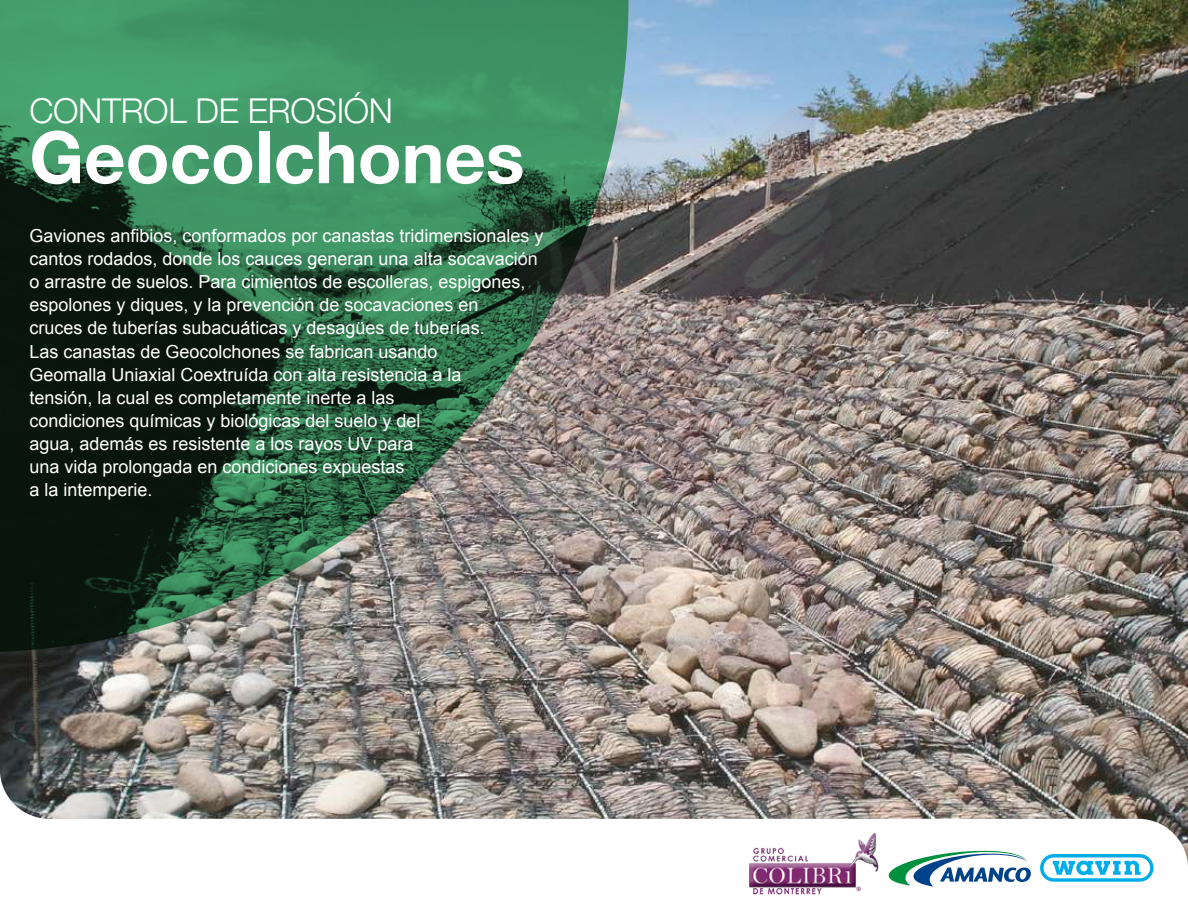
<style>
.page{position:relative;width:1188px;height:918px;background:#fff}
.page>*{position:absolute;margin:0;border:0;box-sizing:border-box;transform-origin:0 0}
.t1{font:700 72.15px "Helvetica Neue";color:#fff}
.t2{font:300 34.2px "Helvetica Neue";letter-spacing:-.01em;color:#fff}
.t3{font:18px/23.1px "Arial";color:#fff}
</style>
<div class="page">
<img style="left:0;top:0;width:1188px;height:769px">
<svg style="left:0;top:0;width:629px;height:652px;background:#2c5e41"></svg>
<svg style="left:0;top:769px;width:1188px;height:96px"></svg>
<svg style="left:887px;top:849px;width:144px;height:38px"></svg>
<svg style="left:1040px;top:854px;width:114px;height:28px"></svg>
<img style="left:318px;top:103px;width:552px;height:712px">
<img style="left:745px;top:833px;width:136px;height:62px">
<h2 class="t2" style="left:29px;top:83px;width:365px">CONTROL DE EROSIÓN</h2>
<h1 class="t1" style="left:29px;top:101px;width:497px">Geocolchones</h1>
<p class="t3" style="left:29px;top:225px;width:516px">Gaviones anfibios, conformados por canastas tridimensionales y cantos rodados, donde los cauces generan una alta socavación o arrastre de suelos. Para cimientos de escolleras, espigones, espolones y diques, y la prevención de socavaciones en<br>cruces de tuberías subacuáticas y desagües de tuberías.<br>Las canastas de Geocolchones se fabrican usando<br>Geomalla Uniaxial Coextruída con alta resistencia a la<br>tensión, la cual es completamente inerte a las<br>condiciones químicas y biológicas del suelo y del<br>agua, además es resistente a los rayos UV para<br>una vida prolongada en condiciones expuestas<br>a la intemperie.</p>
</div>
